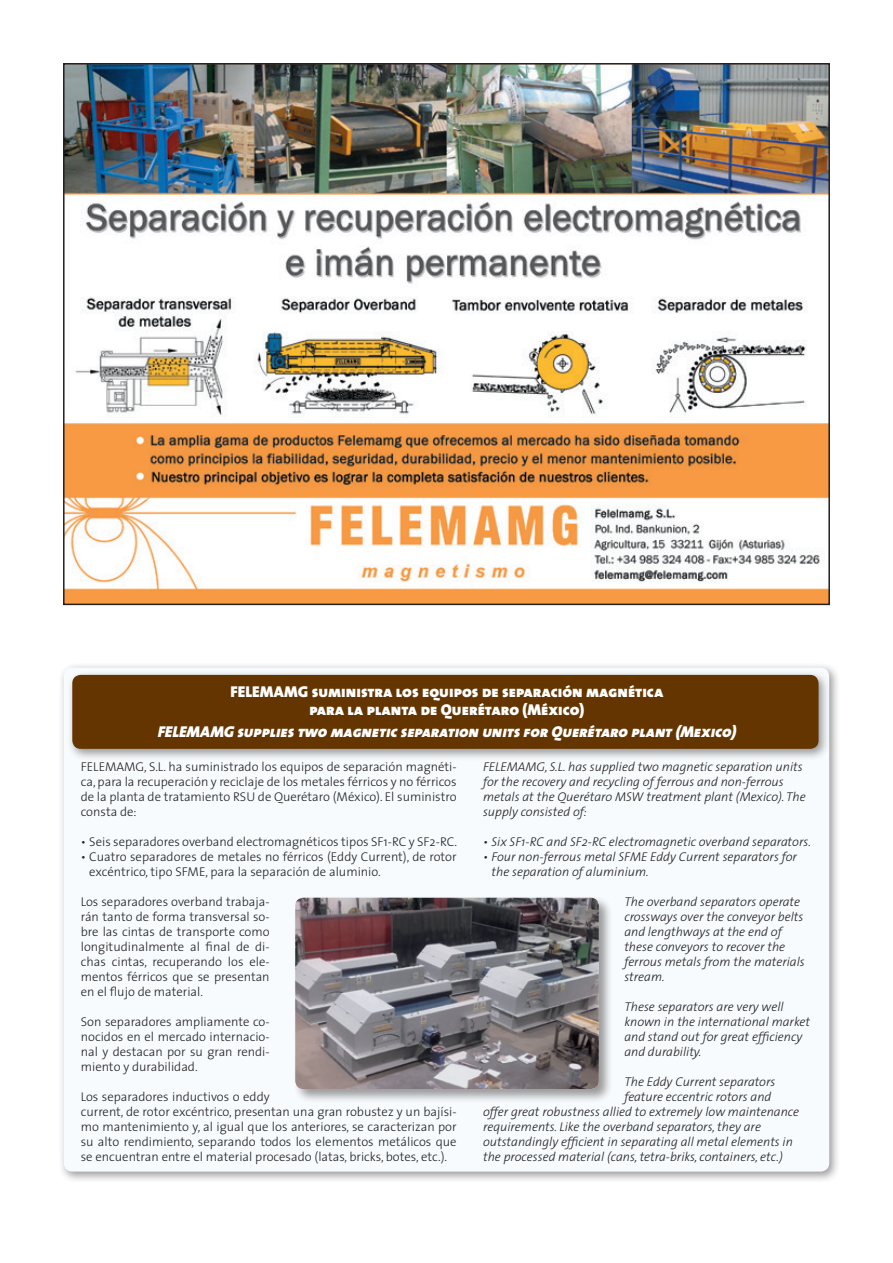
<style>
.page{position:relative;width:893px;height:1263px;background:#fff}
.page>*{position:absolute;margin:0;border:0;box-sizing:border-box;transform-origin:0 0}
.Ladillo_Texto_españo{font:15.75px/18px "The Sans Black Caps";color:#fff;text-align:center}
.Ladillo_Texto_españo-2{font:italic 15.75px "The Sans Black Caps";color:#fff}
.t1{font:300 12.75px/15px "The Sans";color:#231f20;text-align:justify}
.t2{font:italic 300 12.75px/15px "The Sans";color:#231f20}
</style>
<div class="page">
<img style="left:66px;top:66px;width:761px;height:536px">
<div style="left:58px;top:662px;width:783px;height:521px;background:#231f20;opacity:.45"></div>
<div style="left:64px;top:668px;width:765px;height:503px;background:#f7fbfd;border-radius:9px"></div>
<div style="left:67px;top:669px;width:763px;height:91px;background:#231f20;opacity:.45"></div>
<div style="left:72px;top:675px;width:747px;height:74px;background:#653500;border-radius:9px"></div>
<div style="left:293px;top:895px;width:320px;height:208px;background:#231f20;opacity:.45"></div>
<img style="left:295px;top:898px;width:304px;height:191px">
<p class="Ladillo_Texto_españo" style="left:231px;top:682px;width:434px">FELEMAMG suministra los equipos de separación magnética para la planta de Querétaro (México)</p>
<p class="Ladillo_Texto_españo-2" style="left:158px;top:719px;width:580px">FELEMAMG supplies two magnetic separation units for Querétaro plant (Mexico)</p>
<p class="t1" style="left:81px;top:758px;width:377px">FELEMAMG, S.L. ha suministrado los equipos de separación magnéti&shy;ca, para la recuperación y reciclaje de los metales férricos y no férricos de la planta de tratamiento RSU de Querétaro (México). El suministro consta de:</p>
<p class="t1" style="left:81px;top:833px;width:378px">• Seis separadores overband electromagnéticos tipos SF1-RC y SF2-RC.</p>
<p class="t1" style="left:89px;top:848px;width:369px;text-indent:-9px">• Cuatro separadores de metales no férricos (Eddy Current), de rotor excéntrico, tipo SFME, para la separación de aluminio.</p>
<p class="t1" style="left:81px;top:893px;width:190px">Los separadores overband trabaja&shy;rán tanto de forma transversal so&shy;bre las cintas de transporte como longitudinalmente al final de di&shy;chas cintas, recuperando los ele&shy;mentos férricos que se presentan en el flujo de material.</p>
<p class="t1" style="left:81px;top:1013px;width:190px">Son separadores ampliamente co&shy;nocidos en el mercado internacio&shy;nal y destacan por su gran rendi&shy;miento y durabilidad.</p>
<p class="t1" style="left:81px;top:1088px;width:377px;text-align:left">Los separadores inductivos o eddy<br>current, de rotor excéntrico, presentan una gran robustez y un bajísi&shy;mo mantenimiento y, al igual que los anteriores, se caracterizan por su alto rendimiento, separando todos los elementos metálicos que se encuentran entre el material procesado (latas, bricks, botes, etc.).</p>
<p class="t2" style="left:483px;top:758px;width:324px">FELEMAMG, S.L. has supplied two magnetic separation units for the recovery and recycling of ferrous and non-ferrous metals at the Querétaro MSW treatment plant (Mexico). The supply consisted of:</p>
<p class="t2" style="left:483px;top:833px;width:329px">• Six SF1-RC and SF2-RC electromagnetic overband separators.</p>
<p class="t2" style="left:492px;top:848px;width:307px;text-indent:-9px">• Four non-ferrous metal SFME Eddy Current separators for the separation of aluminium.</p>
<p class="t2" style="left:624px;top:893px;width:182px">The overband separators operate crossways over the conveyor belts and lengthways at the end of these conveyors to recover the ferrous metals from the materials stream.</p>
<p class="t2" style="left:624px;top:998px;width:187px">These separators are very well known in the international market and stand out for great efficiency and durability.</p>
<p class="t2" style="left:624px;top:1073px;width:153px">The Eddy Current separators</p>
<p class="t2" style="left:624px;top:1088px;width:149px">feature eccentric rotors and</p>
<p class="t2" style="left:483px;top:1103px;width:318px">offer great robustness allied to extremely low maintenance</p>
<p class="t2" style="left:483px;top:1118px;width:279px">requirements. Like the overband separators, they are</p>
<p class="t2" style="left:483px;top:1133px;width:311px">outstandingly efficient in separating all metal elements in</p>
<p class="t2" style="left:483px;top:1148px;width:301px">the processed material (cans, tetra-briks, containers, etc.)</p>
</div>
